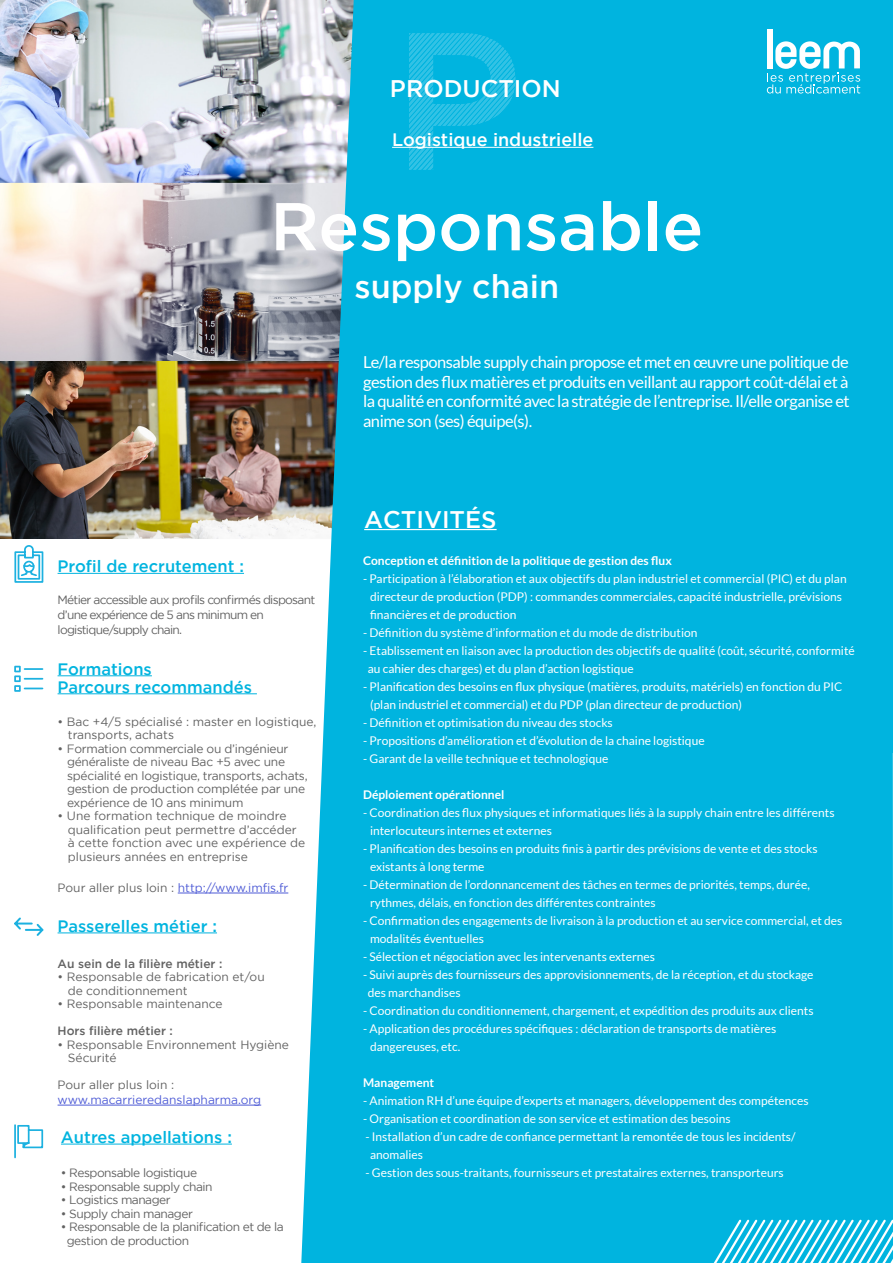
<style>
.page{position:relative;width:893px;height:1263px;background:#fff}
.page>*{position:absolute;margin:0;border:0;box-sizing:border-box;transform-origin:0 0}
.t1{font:500 67.5px "Gotham";color:#fff}
.t2{font:500 32.4px "Gotham";color:#fff}
.t3{font:500 24px "Gotham";color:#fff}
.t4{font:500 18px "Gotham";color:#fff}
.t5{font:16.5px/19.5px "Lato";letter-spacing:-.03em;color:#fff;text-align:justify}
.t6{font:500 16.5px/18px "Gotham";color:#00b4df}
.t7{font:12px/18px "Lato";color:#fff}
.t8{font:12px/13.5px "Gotham";color:#626262}
.t9{font:12px/13.5px "Gotham";letter-spacing:-.02em;color:#626262}
.t10{font:12px/13.5px "Gotham";letter-spacing:-.04em;color:#626262}
.t11{font:12px/15px "Gotham";letter-spacing:-.06em;color:#626262}
.t12{font:700 12px "Lato";color:#fff}
.t13{font:12px "Gotham";color:#4f5cd6}
.t14{font:500 12px "Gotham";color:#626262}
.s1{color:#626262}
</style>
<div class="page">
<img style="left:0;top:361px;width:301px;height:178px">
<img style="left:0;top:183px;width:301px;height:178px">
<img style="left:0;top:0;width:301px;height:183px">
<div style="left:301px;top:0;width:592px;height:1263px;background:#00b4df"></div>
<hr style="left:364px;top:529px;width:133px;height:1px;background:#fff">
<hr style="left:58px;top:675px;width:94px;height:1px;background:#00b4df">
<hr style="left:58px;top:693px;width:199px;height:1px;background:#00b4df">
<hr style="left:178px;top:893px;width:110px;height:1px;background:#4f5cd6">
<hr style="left:58px;top:932px;width:159px;height:1px;background:#00b4df">
<hr style="left:58px;top:1105px;width:203px;height:1px;background:#4f5cd6">
<hr style="left:58px;top:573px;width:186px;height:1px;background:#00b4df">
<hr style="left:61px;top:1144px;width:171px;height:1px;background:#00b4df">
<hr style="left:392px;top:147px;width:201px;height:1px;background:#fff">
<div style="left:767px;top:29px;width:6px;height:39px;background:#fff"></div>
<svg style="left:767px;top:41px;width:93px;height:53px"></svg>
<svg style="left:409px;top:34px;width:106px;height:135px;background:#13b9e1"></svg>
<svg style="left:14px;top:666px;width:29px;height:26px"></svg>
<svg style="left:14px;top:917px;width:29px;height:19px"></svg>
<svg style="left:14px;top:1124px;width:29px;height:34px"></svg>
<svg style="left:14px;top:545px;width:29px;height:38px"></svg>
<div style="left:654px;top:689px;width:239px;height:574px;background:#00b4df"></div>
<h3 class="t3" style="left:390px;top:72px;width:172px">PRODUCTION</h3>
<h3 class="t4" style="left:392px;top:128px;width:203px">Logistique industrielle</h3>
<h1 class="t1" style="left:270px;top:182px;width:435px">Responsable</h1>
<h2 class="t2" style="left:354px;top:265px;width:206px">supply chain</h2>
<p class="t5" style="left:363px;top:352px;width:488px">Le/la responsable supply chain propose et met en œuvre une politique de gestion des flux matières et produits en veillant au rapport coût-délai et à la qualité en conformité avec la stratégie de l’entreprise. Il/elle organise et anime son (ses) équipe(s).</p>
<h3 class="t6" style="left:58px;top:557px;width:188px">Profil de recrutement :</h3>
<p class="t11" style="left:58px;top:592px;width:259px">Métier accessible aux profils confirmés disposant d’une expérience de 5 ans minimum en logistique/supply chain.</p>
<h3 class="t6" style="left:58px;top:659px;width:196px">Formations<br>Parcours recommandés</h3>
<p class="t8" style="left:68px;top:714px;width:250px;text-indent:-10px">• Bac +4/5 spécialisé : master en logistique, transports, achats</p>
<p class="t9" style="left:67px;top:741px;width:242px;text-indent:-9px">• Formation commerciale ou d’ingénieur généraliste de niveau Bac +5 avec une spécialité en logistique, transports, achats, gestion de production complétée par une expérience de 10 ans minimum</p>
<p class="t8" style="left:68px;top:809px;width:239px;text-indent:-10px">• Une formation technique de moindre qualification peut permettre d’accéder à cette fonction avec une expérience de plusieurs années en entreprise</p>
<p class="t13" style="left:58px;top:880px;width:232px"><span class="s1">Pour aller plus loin :</span> http://www.imfis.fr</p>
<h3 class="t6" style="left:58px;top:917px;width:161px">Passerelles métier :</h3>
<p class="t14" style="left:58px;top:955px;width:166px">Au sein de la filière métier :</p>
<p class="t8" style="left:68px;top:970px;width:198px;text-indent:-10px">• Responsable de fabrication et/ou de conditionnement</p>
<p class="t8" style="left:58px;top:997px;width:167px">• Responsable maintenance</p>
<p class="t14" style="left:58px;top:1023px;width:117px">Hors filière métier :</p>
<p class="t8" style="left:68px;top:1037px;width:223px;text-indent:-10px">• Responsable Environnement Hygiène<br>Sécurité</p>
<p class="t8" style="left:58px;top:1078px;width:118px">Pour aller plus loin :</p>
<p class="t13" style="left:58px;top:1092px;width:205px">www.macarrieredanslapharma.org</p>
<h3 class="t6" style="left:61px;top:1128px;width:172px">Autres appellations :</h3>
<p class="t10" style="left:61px;top:1166px;width:138px">• Responsable logistique</p>
<p class="t10" style="left:61px;top:1179px;width:153px">• Responsable supply chain</p>
<p class="t10" style="left:61px;top:1193px;width:111px">• Logistics manager</p>
<p class="t10" style="left:61px;top:1206px;width:133px">• Supply chain manager</p>
<p class="t10" style="left:67px;top:1220px;width:218px;text-indent:-6px">• Responsable de la planification et de la gestion de production</p>
<h3 class="t3" style="left:364px;top:504px;width:134px">ACTIVITÉS</h3>
<p class="t12" style="left:363px;top:554px;width:310px">Conception et définition de la politique de gestion des flux</p>
<p class="t7" style="left:370px;top:569px;width:478px;text-indent:-7px">- Participation à l’élaboration et aux objectifs du plan industriel et commercial (PIC) et du plan directeur de production (PDP) : commandes commerciales, capacité industrielle, prévisions financières et de production</p>
<p class="t7" style="left:363px;top:623px;width:336px">- Définition du système d’information et du mode de distribution</p>
<p class="t7" style="left:368px;top:641px;width:489px;text-indent:-5px">- Etablissement en liaison avec la production des objectifs de qualité (coût, sécurité, conformité au cahier des charges) et du plan d’action logistique</p>
<p class="t7" style="left:370px;top:677px;width:474px;text-indent:-7px">- Planification des besoins en flux physique (matières, produits, matériels) en fonction du PIC (plan industriel et commercial) et du PDP (plan directeur de production)</p>
<p class="t7" style="left:363px;top:713px;width:251px">- Définition et optimisation du niveau des stocks</p>
<p class="t7" style="left:363px;top:731px;width:343px">- Propositions d’amélioration et d’évolution de la chaine logistique</p>
<p class="t7" style="left:363px;top:749px;width:247px">- Garant de la veille technique et technologique</p>
<p class="t12" style="left:363px;top:788px;width:143px">Déploiement opérationnel</p>
<p class="t7" style="left:370px;top:803px;width:466px;text-indent:-7px">- Coordination des flux physiques et informatiques liés à la supply chain entre les différents interlocuteurs internes et externes</p>
<p class="t7" style="left:370px;top:839px;width:449px;text-indent:-7px">- Planification des besoins en produits finis à partir des prévisions de vente et des stocks existants à long terme</p>
<p class="t7" style="left:370px;top:875px;width:441px;text-indent:-7px">- Détermination de l’ordonnancement des tâches en termes de priorités, temps, durée, rythmes, délais, en fonction des différentes contraintes</p>
<p class="t7" style="left:370px;top:911px;width:474px;text-indent:-7px">- Confirmation des engagements de livraison à la production et au service commercial, et des modalités éventuelles</p>
<p class="t7" style="left:363px;top:947px;width:293px">- Sélection et négociation avec les intervenants externes</p>
<p class="t7" style="left:368px;top:965px;width:447px;text-indent:-5px">- Suivi auprès des fournisseurs des approvisionnements, de la réception, et du stockage des marchandises</p>
<p class="t7" style="left:363px;top:1001px;width:452px">- Coordination du conditionnement, chargement, et expédition des produits aux clients</p>
<p class="t7" style="left:370px;top:1019px;width:408px;text-indent:-7px">- Application des procédures spécifiques : déclaration de transports de matières dangereuses, etc.</p>
<p class="t12" style="left:363px;top:1076px;width:73px">Management</p>
<p class="t7" style="left:363px;top:1091px;width:447px">- Animation RH d’une équipe d’experts et managers, développement des compétences</p>
<p class="t7" style="left:363px;top:1109px;width:369px">- Organisation et coordination de son service et estimation des besoins</p>
<p class="t7" style="left:370px;top:1127px;width:427px;text-indent:-5px">- Installation d’un cadre de confiance permettant la remontée de tous les incidents/ anomalies</p>
<p class="t7" style="left:365px;top:1163px;width:420px">- Gestion des sous-traitants, fournisseurs et prestataires externes, transporteurs</p>
</div>
